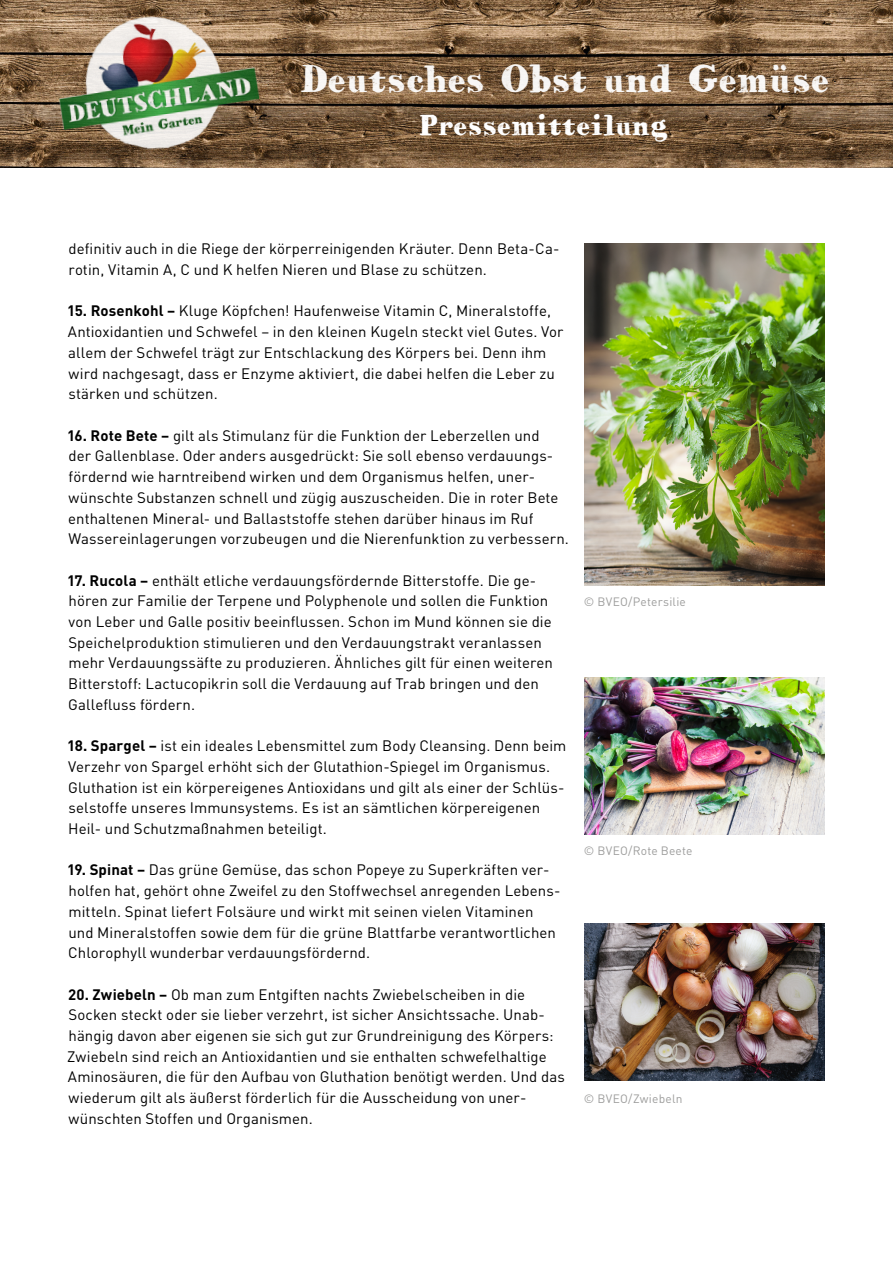
<style>
.page{position:relative;width:893px;height:1263px;background:#fff}
.page>*{position:absolute;margin:0;border:0;box-sizing:border-box;transform-origin:0 0}
.t1{font:500 31.5px "HVD Bodedo";color:#fff}
.t2{font:500 24px "HVD Bodedo";letter-spacing:-.005em;color:#fff}
.t3{font:15px/20.7px "DIN";letter-spacing:.005em;color:#000}
.t4{font:12px "DIN";letter-spacing:.015em;color:#9d9d9c}
.s1{font-weight:700}
</style>
<div class="page">
<img style="left:1px;top:0;width:517px;height:167px">
<img style="left:518px;top:0;width:374px;height:167px">
<img style="left:47px;top:0;width:223px;height:168px">
<img style="left:584px;top:243px;width:240px;height:343px">
<img style="left:584px;top:677px;width:241px;height:157px">
<img style="left:584px;top:924px;width:241px;height:156px">
<h1 class="t1" style="left:299px;top:55px;width:532px">Deutsches Obst und Gemüse</h1>
<h2 class="t2" style="left:419px;top:107px;width:251px">Pressemitteilung</h2>
<p class="t3" style="left:68px;top:238px;width:493px">definitiv auch in die Riege der körperreinigenden Kräuter. Denn Beta-Ca&shy;rotin, Vitamin A, C und K helfen Nieren und Blase zu schützen.</p>
<p class="t3" style="left:67px;top:300px;width:498px"><span class="s1">15. Rosenkohl –</span> Kluge Köpfchen! Haufenweise Vitamin C, Mineralstoffe, Antioxidantien und Schwefel – in den kleinen Kugeln steckt viel Gutes. Vor allem der Schwefel trägt zur Entschlackung des Körpers bei. Denn ihm wird nachgesagt, dass er Enzyme aktiviert, die dabei helfen die Leber zu stärken und schützen.</p>
<p class="t3" style="left:67px;top:425px;width:503px"><span class="s1">16. Rote Bete –</span> gilt als Stimulanz für die Funktion der Leberzellen und<br>der Gallenblase. Oder anders ausgedrückt: Sie soll ebenso verdauungs&shy;fördernd wie harntreibend wirken und dem Organismus helfen, uner&shy;wünschte Substanzen schnell und zügig auszuscheiden. Die in roter Bete enthaltenen Mineral- und Ballaststoffe stehen darüber hinaus im Ruf Wassereinlagerungen vorzubeugen und die Nierenfunktion zu verbessern.</p>
<p class="t3" style="left:67px;top:569px;width:487px"><span class="s1">17. Rucola –</span> enthält etliche verdauungsfördernde Bitterstoffe. Die ge&shy;hören zur Familie der Terpene und Polyphenole und sollen die Funktion von Leber und Galle positiv beeinflussen. Schon im Mund können sie die Speichelproduktion stimulieren und den Verdauungstrakt veranlassen mehr Verdauungssäfte zu produzieren. Ähnliches gilt für einen weiteren Bitterstoff: Lactucopikrin soll die Verdauung auf Trab bringen und den Gallefluss fördern.</p>
<p class="t3" style="left:67px;top:735px;width:501px"><span class="s1">18. Spargel –</span> ist ein ideales Lebensmittel zum Body Cleansing. Denn beim Verzehr von Spargel erhöht sich der Glutathion-Spiegel im Organismus.<br>Gluthation ist ein körpereigenes Antioxidans und gilt als einer der Schlüs&shy;selstoffe unseres Immunsystems. Es ist an sämtlichen körpereigenen Heil- und Schutzmaßnahmen beteiligt.</p>
<p class="t3" style="left:67px;top:859px;width:495px"><span class="s1">19. Spinat –</span> Das grüne Gemüse, das schon Popeye zu Superkräften ver&shy;holfen hat, gehört ohne Zweifel zu den Stoffwechsel anregenden Lebens&shy;mitteln. Spinat liefert Folsäure und wirkt mit seinen vielen Vitaminen und Mineralstoffen sowie dem für die grüne Blattfarbe verantwortlichen Chlorophyll wunderbar verdauungsfördernd.</p>
<p class="t3" style="left:67px;top:983px;width:499px"><span class="s1">20. Zwiebeln –</span> Ob man zum Entgiften nachts Zwiebelscheiben in die Socken steckt oder sie lieber verzehrt, ist sicher Ansichtssache. Unab&shy;hängig davon aber eigenen sie sich gut zur Grundreinigung des Körpers:<br>Zwiebeln sind reich an Antioxidantien und sie enthalten schwefelhaltige Aminosäuren, die für den Aufbau von Gluthation benötigt werden. Und das wiederum gilt als äußerst förderlich für die Ausscheidung von uner&shy;wünschten Stoffen und Organismen.</p>
<p class="t4" style="left:584px;top:594px;width:103px">© BVEO/Petersilie</p>
<p class="t4" style="left:584px;top:843px;width:110px">© BVEO/Rote Beete</p>
<p class="t4" style="left:584px;top:1091px;width:100px">© BVEO/Zwiebeln</p>
</div>
